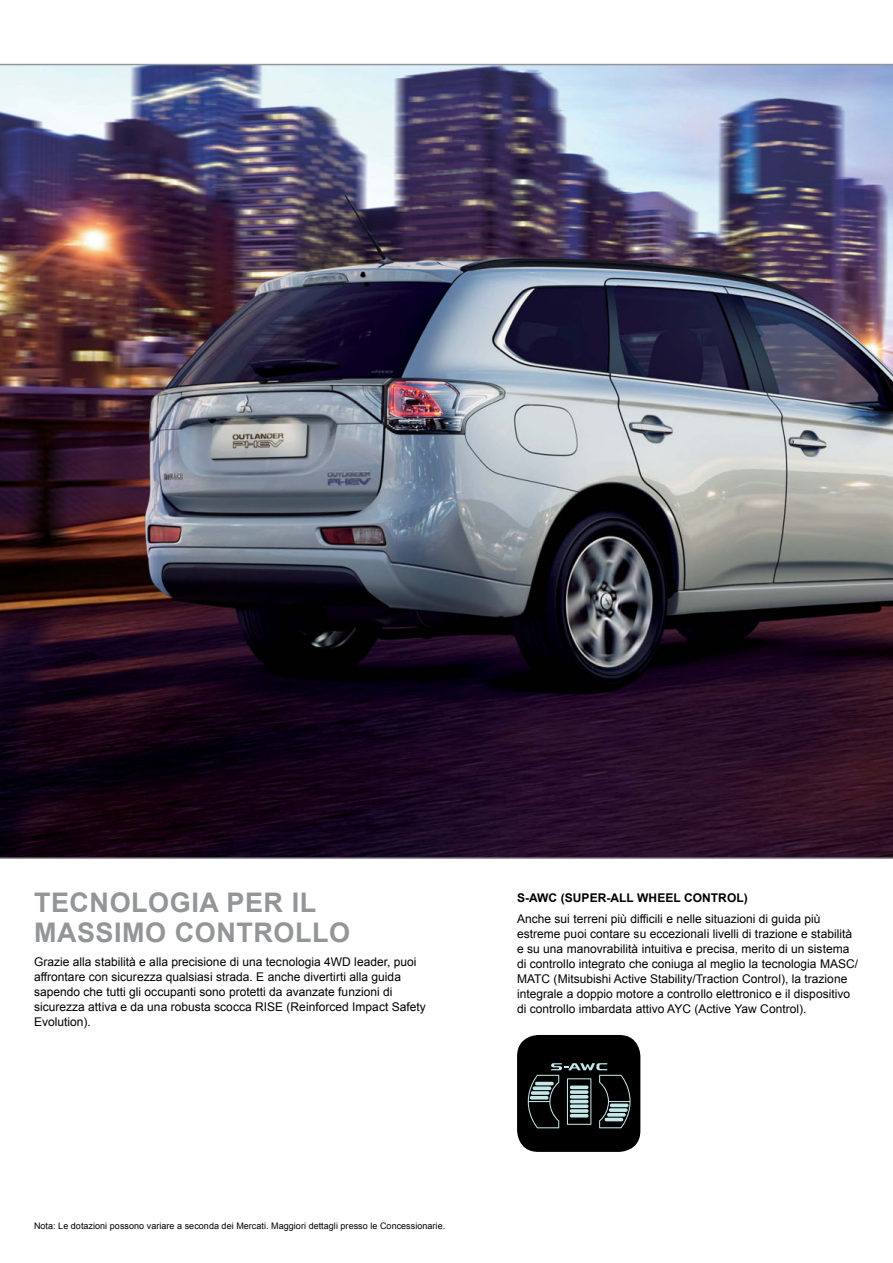
<style>
.page{position:relative;width:893px;height:1263px;background:#fff}
.page>*{position:absolute;margin:0;border:0;box-sizing:border-box;transform-origin:0 0}
.t1{font:700 27px/30px "Arial";letter-spacing:.02em;color:#939598}
.t2{font:12px/15px "Arial";color:#000}
.t3{font:700 12px "Arial";letter-spacing:.005em;color:#000}
.t4{font:9px "Arial";letter-spacing:.005em;color:#000}
</style>
<div class="page">
<img style="left:0;top:63px;width:893px;height:796px">
<svg style="left:517px;top:1035px;width:123px;height:117px;background:#1c1f20"></svg>
<h1 class="t1" style="left:34px;top:889px;width:318px">TECNOLOGIA PER IL<br>MASSIMO CONTROLLO</h1>
<p class="t2" style="left:34px;top:954px;width:393px">Grazie alla stabilità e alla precisione di una tecnologia 4WD leader, puoi affrontare con sicurezza qualsiasi strada. E anche divertirti alla guida sapendo che tutti gli occupanti sono protetti da avanzate funzioni di sicurezza attiva e da una robusta scocca RISE (Reinforced Impact Safety Evolution).</p>
<p class="t3" style="left:517px;top:890px;width:232px">S-AWC (SUPER-ALL WHEEL CONTROL)</p>
<p class="t2" style="left:517px;top:912px;width:342px">Anche sui terreni più difficili e nelle situazioni di guida più estreme puoi contare su eccezionali livelli di trazione e stabilità e su una manovrabilità intuitiva e precisa, merito di un sistema di controllo integrato che coniuga al meglio la tecnologia MASC/ MATC (Mitsubishi Active Stability/Traction Control), la trazione integrale a doppio motore a controllo elettronico e il dispositivo di controllo imbardata attivo AYC (Active Yaw Control).</p>
<p class="t4" style="left:34px;top:1219px;width:413px">Nota: Le dotazioni possono variare a seconda dei Mercati. Maggiori dettagli presso le Concessionarie.</p>
</div>
